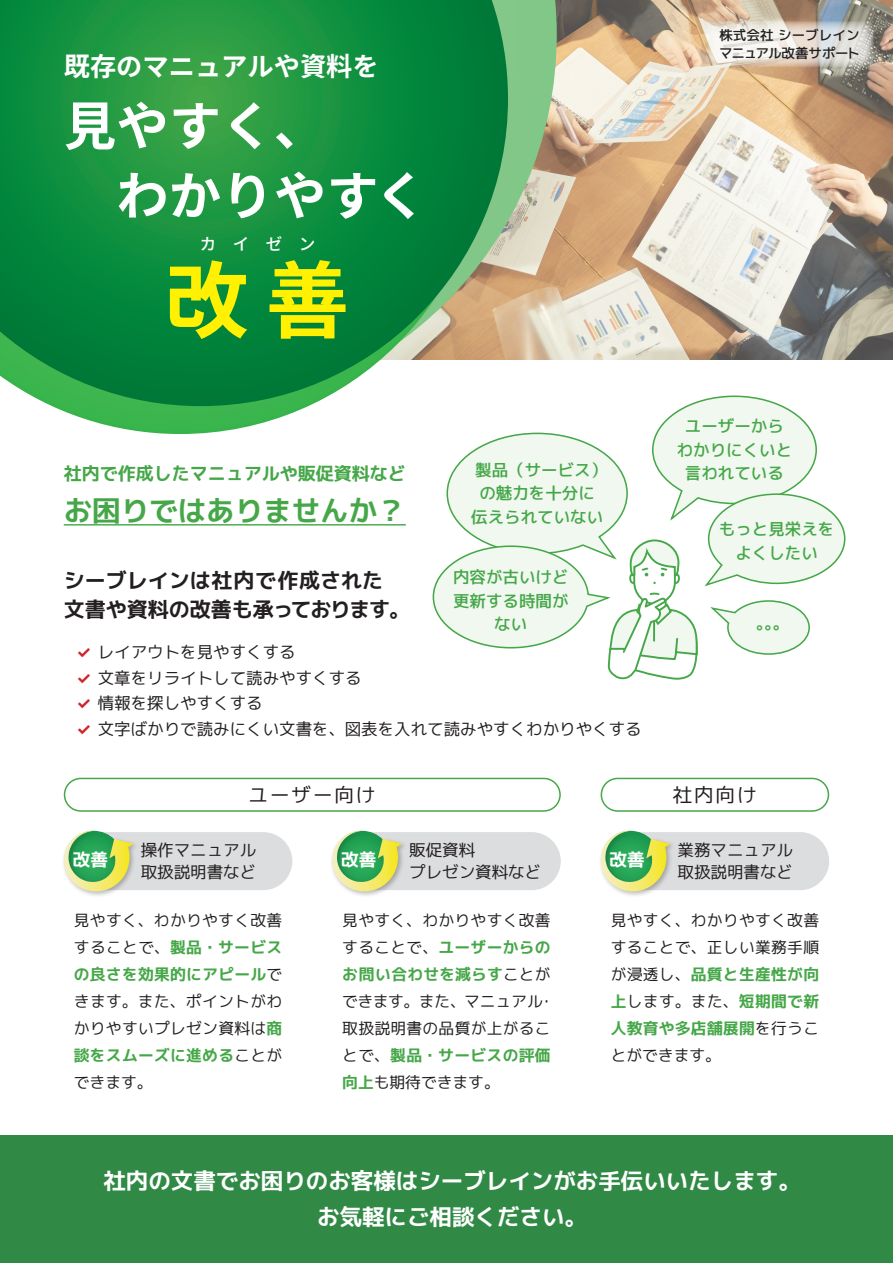
<style>
.page{position:relative;width:893px;height:1263px;background:#fff}
.page>*{position:absolute;margin:0;border:0;box-sizing:border-box;transform-origin:0 0}
.t1{font:700 84px "Source Han Code JP";color:#fff101}
.t2{font:700 52.5px/69.9px "Source Han Code JP";color:#fff}
.t3{font:28.5px "mplus 1 p bold";color:#45a748}
.t4{font:700 26.25px "Source Han Code JP";color:#fff}
.t5{font:22.5px "mplus 1 p bold";color:#fff}
.t6{font:21px/28.5px "mplus 1 p bold";color:#231f20}
.t7{font:19.5px "mplus 1 p regular";letter-spacing:.1em;color:#231f20}
.t8{font:18px "mplus 1 p bold";color:#45a748}
.t9{font:17.55px "mplus 1 p bold";color:#fff}
.t10{font:16.5px/22.5px "mplus 1 p regular";color:#231f20}
.t11{font:16.5px/23.4px "mplus 1 p medium";color:#45a748;text-align:center}
.t12{font:500 16.5px "Source Han Code JP";color:#fff}
.t13{font:15.75px/27px "mplus 1 p regular";letter-spacing:.02em;color:#231f20;text-align:justify}
.t14{font:13.5px "mplus 1 p medium";letter-spacing:-.055em;color:#231f20}
.t15{font:13.5px "mplus 1 p medium";color:#231f20}
.s1{font-family:"Inter";font-weight:700;color:#d1232a}
.s2{font-family:"mplus 1 p bold";color:#45a748}
</style>
<div class="page">
<div style="left:0;top:1135px;width:893px;height:128px;background:#308a46"></div>
<img style="left:557px;top:0;width:336px;height:359px">
<svg style="left:508px;top:0;width:49px;height:360px;background:#b0c399"></svg>
<svg style="left:52px;top:406px;width:257px;height:28px"></svg>
<svg style="left:0;top:0;width:508px;height:406px;background:#219349"></svg>
<hr style="left:64px;top:524px;width:342px;height:1px;background:#45a748">
<div style="left:64px;top:778px;width:497px;height:34px;border:1px solid #45a748;border-radius:16px"></div>
<div style="left:601px;top:778px;width:228px;height:34px;border:1px solid #45a748;border-radius:16px"></div>
<div style="left:61px;top:828px;width:79px;height:70px;background:#231f20;opacity:.3"></div>
<svg style="left:64px;top:831px;width:228px;height:60px;background:#c6d7c2"></svg>
<div style="left:330px;top:828px;width:78px;height:70px;background:#231f20;opacity:.3"></div>
<svg style="left:332px;top:831px;width:229px;height:60px;background:#c6d7c2"></svg>
<div style="left:598px;top:828px;width:78px;height:70px;background:#231f20;opacity:.3"></div>
<svg style="left:600px;top:831px;width:229px;height:60px;background:#c7d7c2"></svg>
<svg style="left:706px;top:21px;width:168px;height:46px"></svg>
<svg style="left:432px;top:395px;width:414px;height:285px"></svg>
<p class="t4" style="left:64px;top:52px;width:316px">既存のマニュアルや資料を</p>
<p class="t2" style="left:64px;top:92px;width:365px">見やすく、<br>　わかりやすく</p>
<p class="t1" style="left:165px;top:253px;width:186px">改善</p>
<p class="t12" style="left:200px;top:234px;width:117px">カ　イ　ゼ　ン</p>
<p class="t8" style="left:64px;top:461px;width:344px">社内で作成したマニュアルや販促資料など</p>
<p class="t3" style="left:64px;top:490px;width:344px">お困りではありませんか？</p>
<p class="t11" style="left:471px;top:458px;width:138px">製品（サービス）の魅力を十分に伝えられていない</p>
<p class="t11" style="left:453px;top:566px;width:117px">内容が古いけど更新する時間がない</p>
<p class="t6" style="left:64px;top:566px;width:348px">シーブレインは社内で作成された<br>文書や資料の改善も承っております。</p>
<p class="t10" style="left:77px;top:640px;width:221px"><span class="s1">✓</span> レイアウトを見やすくする</p>
<p class="t10" style="left:77px;top:666px;width:287px"><span class="s1">✓</span> 文章をリライトして読みやすくする</p>
<p class="t10" style="left:77px;top:692px;width:188px"><span class="s1">✓</span> 情報を探しやすくする</p>
<p class="t10" style="left:77px;top:718px;width:567px"><span class="s1">✓</span> 文字ばかりで読みにくい文書を、図表を入れて読みやすくわかりやくする</p>
<p class="t15" style="left:719px;top:25px;width:142px">株式会社 シーブレイン</p>
<p class="t14" style="left:719px;top:43px;width:142px">マニュアル改善サポート</p>
<p class="t11" style="left:677px;top:415px;width:117px">ユーザーからわかりにくいと言われている</p>
<p class="t11" style="left:719px;top:517px;width:117px">もっと見栄えをよくしたい</p>
<p class="t11" style="left:756px;top:611px;width:34px">。。。</p>
<p class="t7" style="left:249px;top:781px;width:128px">ユーザー向け</p>
<p class="t7" style="left:673px;top:781px;width:85px">社内向け</p>
<p class="t9" style="left:73px;top:847px;width:37px">改善</p>
<p class="t10" style="left:409px;top:838px;width:133px">販促資料<br>プレゼン資料など</p>
<p class="t9" style="left:341px;top:847px;width:37px">改善</p>
<p class="t10" style="left:678px;top:838px;width:117px">業務マニュアル取扱説明書など</p>
<p class="t10" style="left:141px;top:838px;width:117px">操作マニュアル取扱説明書など</p>
<p class="t9" style="left:610px;top:847px;width:37px">改善</p>
<p class="t13" style="left:74px;top:907px;width:210px">見やすく、わかりやすく改善することで、<span class="s2">製品・サービスの良さを効果的にアピール</span>できます。また、ポイントがわかりやすいプレゼン資料は<span class="s2">商談をスムーズに進める</span>ことができます。</p>
<p class="t13" style="left:342px;top:907px;width:214px;text-align:left">見やすく、わかりやすく改善することで、<span class="s2">ユーザーからのお問い合わせを減らす</span>ことができます。また、マニュアル・取扱説明書の品質が上がることで、<span class="s2">製品・サービスの評価向上</span>も期待できます。</p>
<p class="t13" style="left:611px;top:907px;width:210px">見やすく、わかりやすく改善することで、正しい業務手順が浸透し、<span class="s2">品質と生産性が向上</span>します。また、<span class="s2">短期間で新人教育や多店舗展開</span>を行うことができます。</p>
<p class="t5" style="left:103px;top:1165px;width:699px">社内の文書でお困りのお客様はシーブレインがお手伝いいたします。</p>
<p class="t5" style="left:317px;top:1201px;width:272px">お気軽にご相談ください。</p>
</div>
